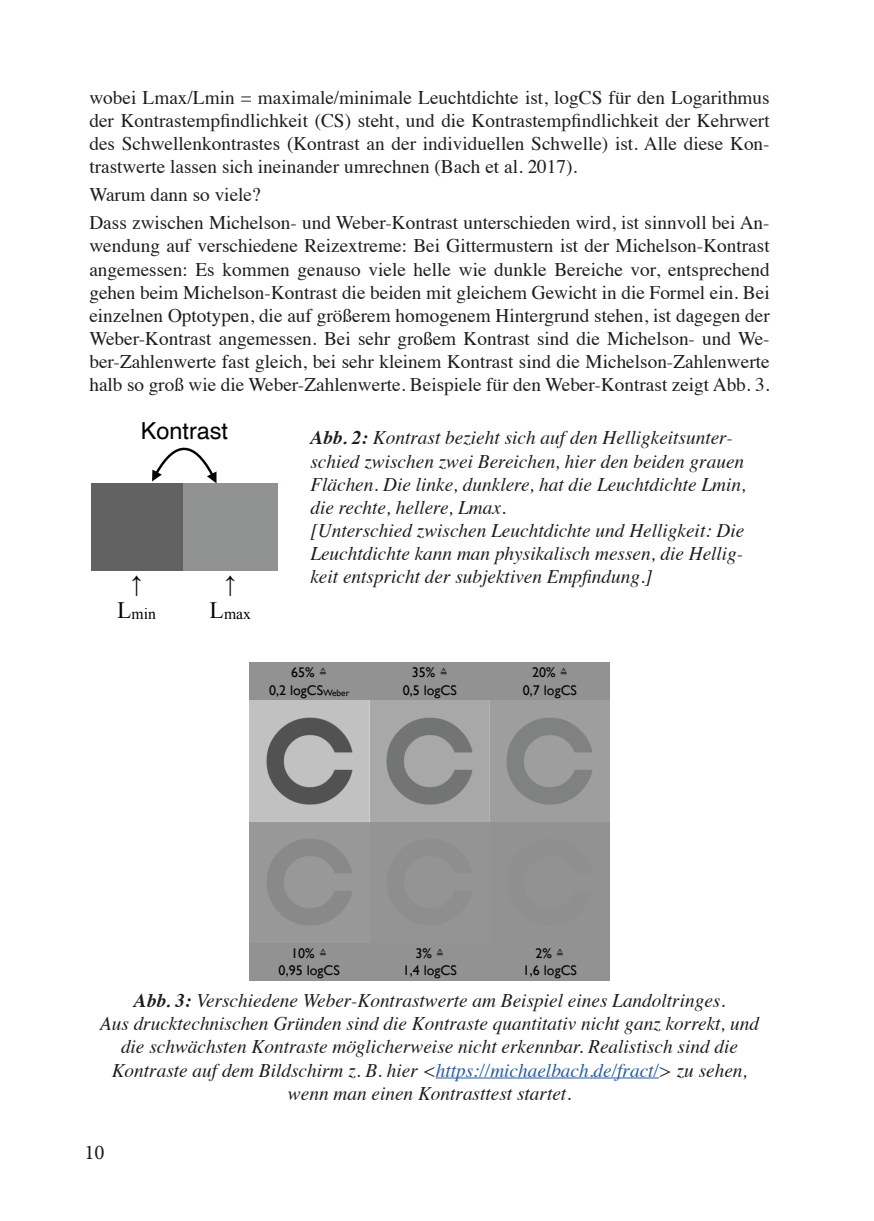
<style>
.page{position:relative;width:874px;height:1221px;background:#fff}
.page>*{position:absolute;margin:0;border:0;box-sizing:border-box;transform-origin:0 0}
.t1{font:23.45px "Helvetica";color:#020203}
.t2{font:700 23.45px "Times New Roman";color:#020203}
.t3{font:21px "Minion Pro";color:#1d1d1b}
.t4{font:19.25px/23.1px "Times";color:#1d1d1b;text-align:justify}
.Legende{font:italic 19.25px/23.1px "Times";color:#1d1d1b}
.t5{font:15.58px "Times New Roman";color:#020203}
.t6{font:14px/17.5px "Gill Sans";color:#020203;text-align:center}
.s1{font-size:23.45px}
.s2{font-weight:700}
.s3{font-size:9.28px}
.s4{color:#275b9c}
</style>
<div class="page">
<hr style="left:435px;top:1077px;width:223px;height:1px;background:#275b9c">
<div style="left:91px;top:483px;width:94px;height:87px;background:#626262"></div>
<div style="left:183px;top:483px;width:95px;height:87px;background:#919292"></div>
<svg style="left:152px;top:447px;width:64px;height:36px"></svg>
<div style="left:249px;top:662px;width:360px;height:319px;background:#929292"></div>
<img style="left:249px;top:700px;width:360px;height:122px">
<p class="t4" style="left:89px;top:84px;width:681px">wobei Lmax/Lmin = maximale/minimale Leuchtdichte ist, logCS für den Logarithmus der Kontrastempfindlichkeit (CS) steht, und die Kontrastempfindlichkeit der Kehrwert des Schwellenkontrastes (Kontrast an der individuellen Schwelle) ist. Alle diese Kon&shy;trastwerte lassen sich ineinander umrechnen (Bach et al. 2017).</p>
<p class="t4" style="left:89px;top:181px;width:173px">Warum dann so viele?</p>
<p class="t4" style="left:89px;top:209px;width:681px">Dass zwischen Michelson- und Weber-Kontrast unterschieden wird, ist sinnvoll bei An&shy;wendung auf verschiedene Reizextreme: Bei Gittermustern ist der Michelson-Kontrast angemessen: Es kommen genauso viele helle wie dunkle Bereiche vor, entsprechend gehen beim Michelson-Kontrast die beiden mit gleichem Gewicht in die Formel ein. Bei einzelnen Optotypen, die auf größerem homogenem Hintergrund stehen, ist dagegen der Weber-Kontrast angemessen. Bei sehr großem Kontrast sind die Michelson- und We&shy;ber-Zahlenwerte fast gleich, bei sehr kleinem Kontrast sind die Michelson-Zahlenwerte halb so groß wie die Weber-Zahlenwerte. Beispiele für den Weber-Kontrast zeigt Abb. 3.</p>
<p class="t1" style="left:141px;top:412px;width:89px">Kontrast</p>
<p class="t2" style="left:131px;top:567px;width:13px">↑</p>
<p class="t5" style="left:117px;top:603px;width:40px"><span class="s1">L</span>min</p>
<p class="t2" style="left:224px;top:567px;width:13px">↑</p>
<p class="t5" style="left:209px;top:603px;width:43px"><span class="s1">L</span>max</p>
<p class="Legende" style="left:310px;top:425px;width:437px"><span class="s2">Abb. 2:</span> Kontrast bezieht sich auf den Helligkeitsunter&shy;schied zwischen zwei Bereichen, hier den beiden grauen Flächen. Die linke, dunklere, hat die Leuchtdichte Lmin, die rechte, hellere, Lmax.<br>[Unterschied zwischen Leuchtdichte und Helligkeit: Die Leuchtdichte kann man physikalisch messen, die Hellig&shy;keit entspricht der subjektiven Empfindung.]</p>
<p class="t6" style="left:269px;top:663px;width:82px">65% ≙<br>0,2 logCS<span class="s3">Weber</span></p>
<p class="t6" style="left:402px;top:663px;width:56px">35% ≙<br>0,5 logCS</p>
<p class="t6" style="left:522px;top:663px;width:56px">20% ≙<br>0,7 logCS</p>
<p class="t6" style="left:278px;top:944px;width:63px">10% ≙<br>0,95 logCS</p>
<p class="t6" style="left:402px;top:944px;width:56px">3% ≙<br>1,4 logCS</p>
<p class="t6" style="left:522px;top:944px;width:56px">2% ≙<br>1,6 logCS</p>
<p class="Legende" style="left:100px;top:987px;width:660px;text-align:center"><span class="s2">Abb. 3:</span> Verschiedene Weber-Kontrastwerte am Beispiel eines Landoltringes.<br>Aus drucktechnischen Gründen sind die Kontraste quantitativ nicht ganz korrekt, und die schwächsten Kontraste möglicherweise nicht erkennbar. Realistisch sind die Kontraste auf dem Bildschirm z. B. hier &lt;<span class="s4">https://michaelbach.de/fract/</span>&gt; zu sehen, wenn man einen Kontrasttest startet.</p>
<p class="t3" style="left:84px;top:1137px;width:22px">10</p>
</div>
